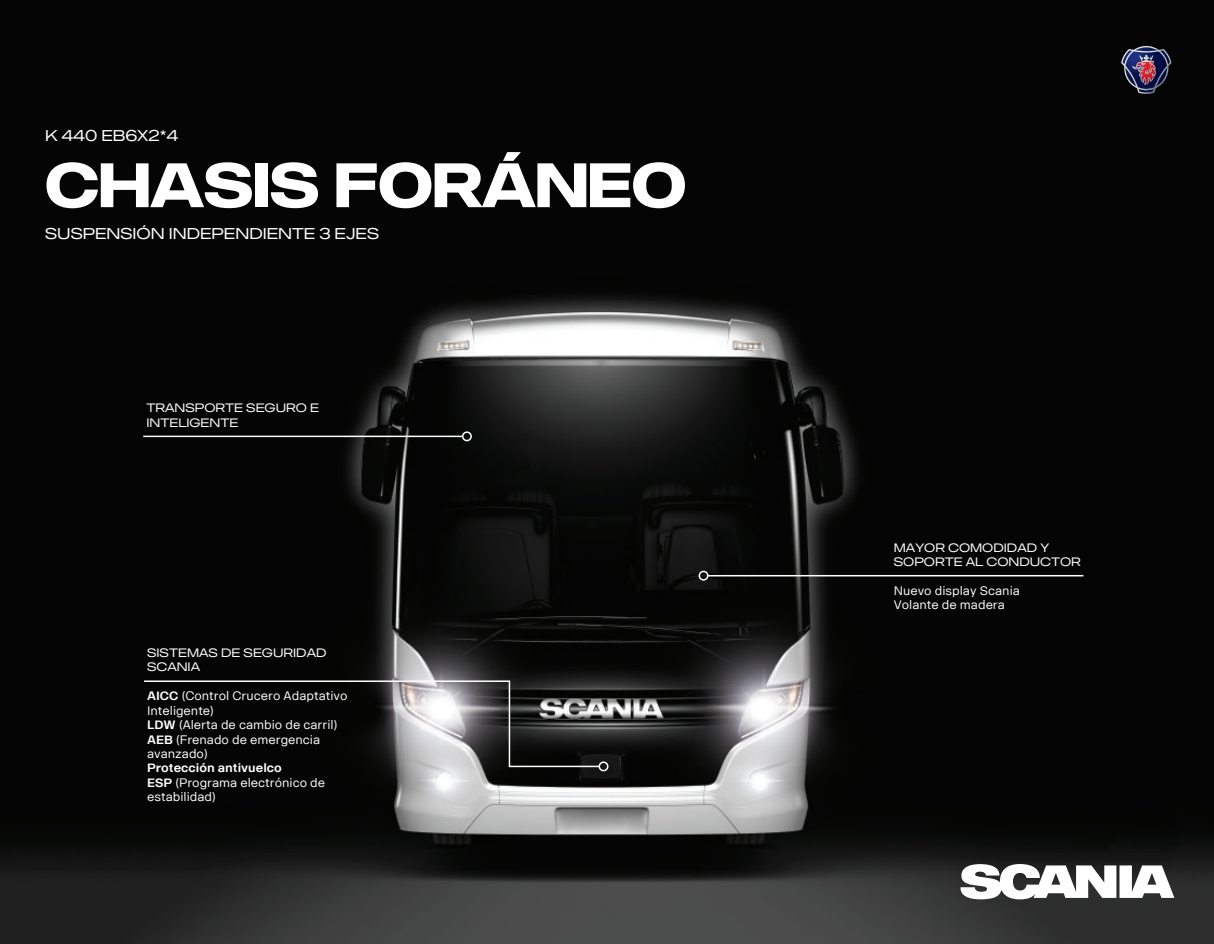
<style>
.page{position:relative;width:1214px;height:944px;background:#fff}
.page>*{position:absolute;margin:0;border:0;box-sizing:border-box;transform-origin:0 0}
.t1{font:700 61.65px "Scania Sans Headline V1";color:#fff}
.t2{font:15.45px "Scania Sans Headline V1";color:#fff}
.t3{font:12px/14.4px "Scania Office";color:#fff}
.t4{font:12px/14.4px "Scania Sans Headline V1";color:#fff}
.s1{font-weight:700}
</style>
<div class="page">
<img style="left:0;top:0;width:1214px;height:944px">
<svg style="left:1121px;top:46px;width:50px;height:48px"></svg>
<div style="left:462px;top:431px;width:10px;height:10px;border:2px solid #fff;border-radius:50%"></div>
<hr style="left:143px;top:435px;width:320px;height:2px;background:#fff">
<div style="left:698px;top:570px;width:10px;height:10px;border:2px solid #fff;border-radius:50%"></div>
<hr style="left:707px;top:575px;width:376px;height:1px;background:#fff">
<svg style="left:960px;top:864px;width:214px;height:35px"></svg>
<div style="left:598px;top:761px;width:10px;height:10px;border:2px solid #fff;border-radius:50%"></div>
<svg style="left:142px;top:679px;width:459px;height:89px"></svg>
<p class="t2" style="left:45px;top:126px;width:135px">K 440 EB6X2*4</p>
<h1 class="t1" style="left:45px;top:149px;width:642px">CHASIS FORÁNEO</h1>
<p class="t2" style="left:45px;top:224px;width:335px">SUSPENSIÓN INDEPENDIENTE 3 EJES</p>
<p class="t4" style="left:146px;top:400px;width:174px">TRANSPORTE SEGURO E<br>INTELIGENTE</p>
<p class="t4" style="left:147px;top:645px;width:181px">SISTEMAS DE SEGURIDAD<br>SCANIA</p>
<p class="t3" style="left:147px;top:688px;width:202px"><span class="s1">AICC</span> (Control Crucero Adaptativo<br>Inteligente)<br><span class="s1">LDW</span> (Alerta de cambio de carril)<br><span class="s1">AEB</span> (Frenado de emergencia avanzado)</p>
<p class="t3" style="left:147px;top:760px;width:179px"><span class="s1">Protección antivuelco<br>ESP</span> (Programa electrónico de estabilidad)</p>
<p class="t4" style="left:893px;top:540px;width:189px">MAYOR COMODIDAD Y<br>SOPORTE AL CONDUCTOR</p>
<p class="t3" style="left:893px;top:583px;width:128px">Nuevo display Scania<br>Volante de madera</p>
</div>
